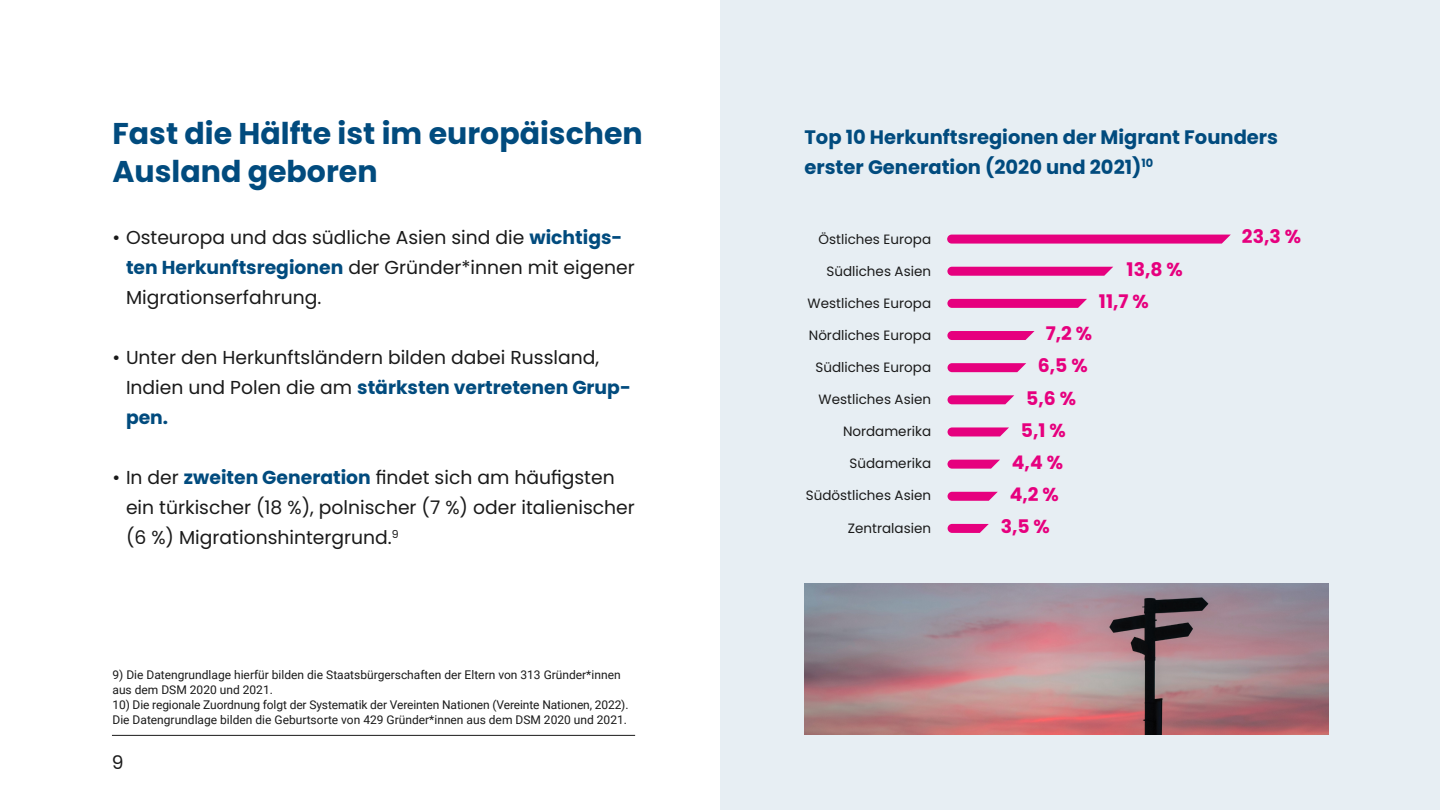
<style>
.page{position:relative;width:1440px;height:810px;background:#fff}
.page>*{position:absolute;margin:0;border:0;box-sizing:border-box;transform-origin:0 0}
.t1{font:700 30px/38.2px "Poppins";color:#014b7e}
.t2{font:700 19.5px/30px "Poppins";color:#014b7e}
.t3{font:18.75px/30px "Poppins";color:#1a1a1a}
.t4{font:700 18.75px/32.2px "Poppins";color:#e6007e}
.t5{font:13.5px "Poppins";color:#1a1a1a}
.t6{font:12px/15px "Roboto";color:#1a1a1a}
.s1{font-weight:700;color:#014b7e}
</style>
<div class="page">
<div style="left:720px;top:0;width:720px;height:810px;background:#e7eef3"></div>
<hr style="left:112px;top:735px;width:523px;height:1px;background:#1a1a1a">
<svg style="left:947px;top:235px;width:284px;height:9px;background:#e60f85"></svg>
<svg style="left:947px;top:299px;width:140px;height:9px"></svg>
<svg style="left:947px;top:331px;width:88px;height:9px"></svg>
<svg style="left:947px;top:267px;width:166px;height:9px"></svg>
<svg style="left:948px;top:363px;width:78px;height:9px"></svg>
<svg style="left:948px;top:395px;width:66px;height:9px"></svg>
<svg style="left:948px;top:427px;width:61px;height:9px"></svg>
<svg style="left:947px;top:460px;width:53px;height:9px"></svg>
<svg style="left:948px;top:492px;width:50px;height:9px"></svg>
<svg style="left:948px;top:524px;width:41px;height:9px"></svg>
<img style="left:804px;top:584px;width:525px;height:151px">
<h1 class="t1" style="left:112px;top:115px;width:532px">Fast die Hälfte ist im europäischen<br>Ausland geboren</h1>
<p class="t3" style="left:126px;top:222px;width:510px;text-indent:-14px">• Osteuropa und das südliche Asien sind die <span class="s1">wichtigs&shy;ten Herkunftsregionen</span> der Gründer*innen mit eigener<br>Migrationserfahrung.</p>
<p class="t3" style="left:126px;top:342px;width:506px;text-indent:-14px">• Unter den Herkunftsländern bilden dabei Russland,<br>Indien und Polen die am <span class="s1">stärksten vertretenen Grup&shy;pen.</span></p>
<p class="t3" style="left:126px;top:462px;width:510px;text-indent:-14px">• In der <span class="s1">zweiten Generation</span> findet sich am häufigsten ein türkischer (18 %), polnischer (7 %) oder italienischer (6 %) Migrationshintergrund.<sup>9</sup></p>
<p class="t6" style="left:113px;top:667px;width:510px">9) Die Datengrundlage hierfür bilden die Staatsbürgerschaften der Eltern von 313 Gründer*innen aus dem DSM 2020 und 2021.</p>
<p class="t6" style="left:113px;top:697px;width:518px">10) Die regionale Zuordnung folgt der Systematik der Vereinten Nationen (Vereinte Nationen, 2022).<br>Die Datengrundlage bilden die Geburtsorte von 429 Gründer*innen aus dem DSM 2020 und 2021.</p>
<p class="t3" style="left:112px;top:747px;width:13px">9</p>
<p class="t2" style="left:804px;top:122px;width:475px">Top 10 Herkunftsregionen der Migrant Founders erster Generation (2020 und 2021)<sup>10</sup></p>
<p class="t5" style="left:819px;top:231px;width:114px">Östliches Europa</p>
<p class="t5" style="left:826px;top:263px;width:106px">Südliches Asien</p>
<p class="t5" style="left:808px;top:295px;width:125px">Westliches Europa</p>
<p class="t5" style="left:809px;top:327px;width:124px">Nördliches Europa</p>
<p class="t5" style="left:815px;top:359px;width:117px">Südliches Europa</p>
<p class="t5" style="left:819px;top:392px;width:114px">Westliches Asien</p>
<p class="t5" style="left:843px;top:424px;width:90px">Nordamerika</p>
<p class="t5" style="left:850px;top:456px;width:83px">Südamerika</p>
<p class="t5" style="left:806px;top:488px;width:127px">Südöstliches Asien</p>
<p class="t5" style="left:848px;top:520px;width:85px">Zentralasien</p>
<p class="t4" style="left:1099px;top:253px;width:85px;text-indent:28px">13,8 %<br>11,7 %</p>
<p class="t4" style="left:1046px;top:317px;width:48px">7,2 %</p>
<p class="t4" style="left:1038px;top:350px;width:51px">6,5 %</p>
<p class="t4" style="left:1026px;top:382px;width:51px">5,6 %</p>
<p class="t4" style="left:1021px;top:414px;width:46px">5,1 %</p>
<p class="t4" style="left:1012px;top:446px;width:53px">4,4 %</p>
<p class="t4" style="left:1010px;top:479px;width:51px">4,2 %</p>
<p class="t4" style="left:1001px;top:511px;width:51px">3,5 %</p>
<p class="t4" style="left:1242px;top:221px;width:61px">23,3 %</p>
</div>
